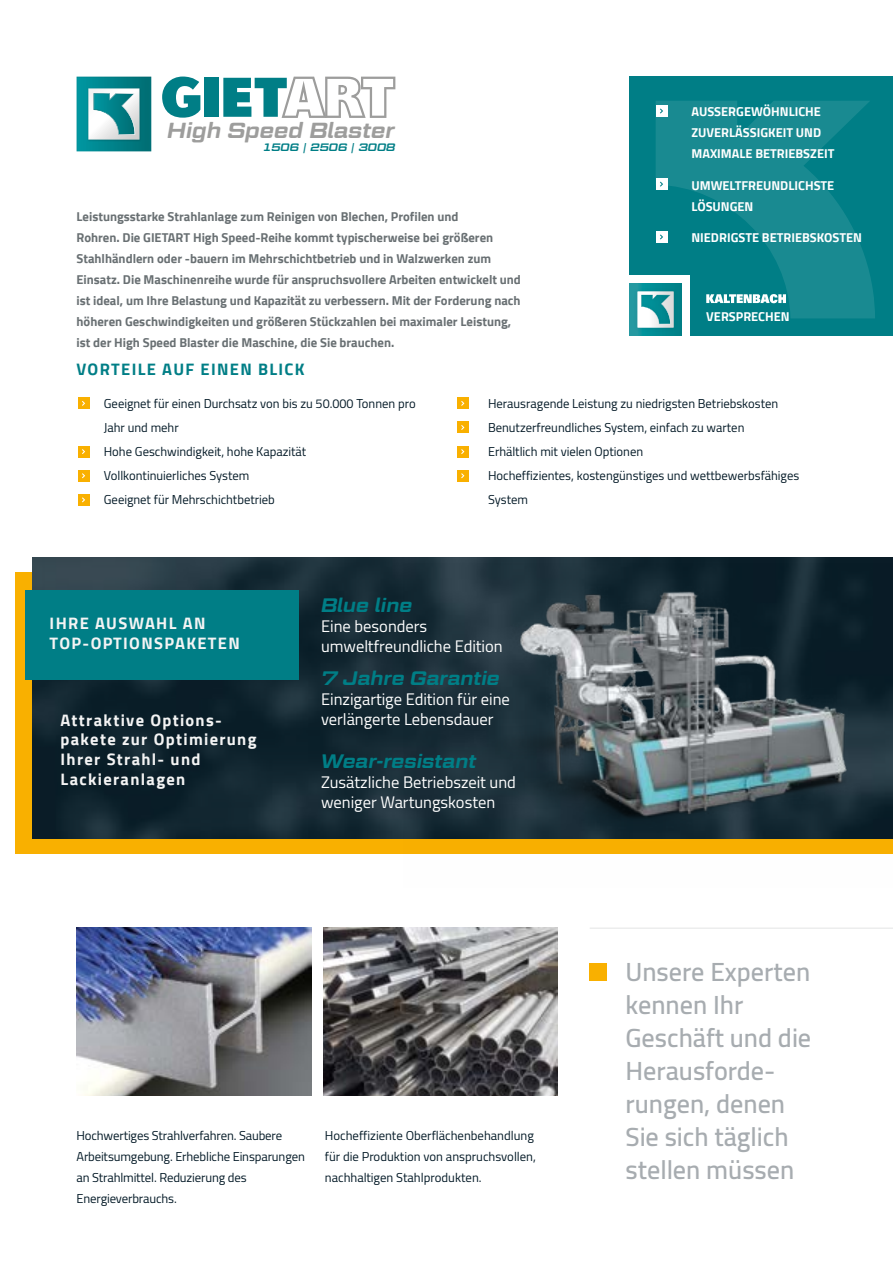
<style>
.page{position:relative;width:893px;height:1263px;background:#fff}
.page>*{position:absolute;margin:0;border:0;box-sizing:border-box;transform-origin:0 0}
.t1{font:600 26.25px/33px "Cairo";color:#a7acb0}
.t2{font:italic 600 21.75px "Geom Graphic";color:#9d9d9c}
.t3{font:italic 600 19.5px "Geom Graphic";color:#007e86}
.t4{font:16.5px/19.8px "Cairo";color:#fff}
.t5{font:700 16.5px/19.8px "Cairo";letter-spacing:.08em;color:#f4f4f4}
.t6{font:700 16.5px "Cairo";letter-spacing:.08em;color:#007e86}
.t7{font:12.75px/24px "Cairo";color:#041a27}
.t8{font:700 12.75px/21px "Cairo";color:#697073}
.t9{font:700 12.75px/21px "Cairo";color:#fff}
.t10{font:italic 600 10.8px "Geom Graphic";color:#007e86}
</style>
<div class="page">
<div style="left:15px;top:573px;width:878px;height:281px;background:#f9b000"></div>
<img style="left:32px;top:557px;width:861px;height:281px">
<div style="left:26px;top:590px;width:273px;height:90px;background:#007e86"></div>
<img style="left:404px;top:564px;width:489px;height:275px">
<img style="left:77px;top:928px;width:234px;height:168px">
<img style="left:324px;top:928px;width:233px;height:168px">
<div style="left:78px;top:397px;width:12px;height:12px;background:#f9b000"></div>
<svg style="left:82px;top:401px;width:3px;height:5px"></svg>
<div style="left:78px;top:494px;width:12px;height:12px;background:#f9b000"></div>
<svg style="left:82px;top:497px;width:3px;height:5px"></svg>
<div style="left:457px;top:397px;width:12px;height:12px;background:#f9b000"></div>
<svg style="left:461px;top:401px;width:3px;height:5px"></svg>
<div style="left:457px;top:446px;width:12px;height:12px;background:#f9b000"></div>
<svg style="left:461px;top:449px;width:3px;height:5px"></svg>
<div style="left:78px;top:446px;width:12px;height:12px;background:#f9b000"></div>
<svg style="left:82px;top:449px;width:3px;height:5px"></svg>
<div style="left:78px;top:470px;width:12px;height:12px;background:#f9b000"></div>
<svg style="left:82px;top:473px;width:3px;height:5px"></svg>
<div style="left:457px;top:470px;width:12px;height:12px;background:#f9b000"></div>
<svg style="left:461px;top:473px;width:3px;height:5px"></svg>
<div style="left:457px;top:421px;width:12px;height:12px;background:#f9b000"></div>
<svg style="left:461px;top:425px;width:3px;height:5px"></svg>
<div style="left:204px;top:78px;width:14px;height:39px;background:#007e86"></div>
<svg style="left:223px;top:77px;width:172px;height:41px"></svg>
<svg style="left:162px;top:77px;width:38px;height:41px"></svg>
<img style="left:77px;top:77px;width:74px;height:74px">
<div style="left:589px;top:963px;width:18px;height:18px;background:#f9b000"></div>
<hr style="left:590px;top:928px;width:303px;height:1px;background:#697073">
<div style="left:629px;top:77px;width:264px;height:259px;background:#007e86"></div>
<svg style="left:656px;top:101px;width:219px;height:217px;fill:#198a91"></svg>
<div style="left:625px;top:276px;width:65px;height:63px;background:#fff"></div>
<svg style="left:706px;top:294px;width:80px;height:9px"></svg>
<svg style="left:629px;top:283px;width:52px;height:53px"></svg>
<img style="left:630px;top:284px;width:51px;height:51px">
<svg style="left:638px;top:292px;width:36px;height:35px"></svg>
<div style="left:656px;top:105px;width:11px;height:12px;background:#fff"></div>
<svg style="left:660px;top:108px;width:3px;height:6px"></svg>
<div style="left:656px;top:178px;width:11px;height:12px;background:#fff"></div>
<svg style="left:660px;top:182px;width:3px;height:5px"></svg>
<div style="left:656px;top:231px;width:11px;height:12px;background:#fff"></div>
<h2 class="t2" style="left:167px;top:117px;width:229px">High Speed Blaster</h2>
<p class="t10" style="left:262px;top:141px;width:135px">1506 | 2506 | 3008</p>
<p class="t8" style="left:77px;top:206px;width:446px">Leistungsstarke Strahlanlage zum Reinigen von Blechen, Profilen und<br>Rohren. Die GIETART High Speed-Reihe kommt typischerweise bei größeren Stahlhändlern oder -bauern im Mehrschichtbetrieb und in Walzwerken zum Einsatz. Die Maschinenreihe wurde für anspruchsvollere Arbeiten entwickelt und ist ideal, um Ihre Belastung und Kapazität zu verbessern. Mit der Forderung nach höheren Geschwindigkeiten und größeren Stückzahlen bei maximaler Leistung, ist der High Speed Blaster die Maschine, die Sie brauchen.</p>
<p class="t6" style="left:77px;top:359px;width:230px">VORTEILE AUF EINEN BLICK</p>
<p class="t9" style="left:691px;top:101px;width:144px">AUSSERGEWÖHNLICHE<br>ZUVERLÄSSIGKEIT UND<br>MAXIMALE BETRIEBSZEIT</p>
<p class="t9" style="left:691px;top:175px;width:144px">UMWELTFREUNDLICHSTE<br>LÖSUNGEN</p>
<p class="t9" style="left:691px;top:227px;width:172px">NIEDRIGSTE BETRIEBSKOSTEN</p>
<p class="t9" style="left:706px;top:306px;width:85px">VERSPRECHEN</p>
<p class="t7" style="left:104px;top:391px;width:313px">Geeignet für einen Durchsatz von bis zu 50.000 Tonnen pro Jahr und mehr<br>Hohe Geschwindigkeit, hohe Kapazität<br>Vollkontinuierliches System<br>Geeignet für Mehrschichtbetrieb</p>
<p class="t7" style="left:488px;top:391px;width:313px">Herausragende Leistung zu niedrigsten Betriebskosten Benutzerfreundliches System, einfach zu warten<br>Erhältlich mit vielen Optionen<br>Hocheffizientes, kostengünstiges und wettbewerbsfähiges System</p>
<p class="t5" style="left:50px;top:613px;width:192px">IHRE AUSWAHL AN<br>TOP-OPTIONSPAKETEN</p>
<p class="t5" style="left:61px;top:710px;width:197px">Attraktive Options&shy;pakete zur Optimierung<br>Ihrer Strahl- und<br>Lackieranlagen</p>
<h3 class="t3" style="left:321px;top:593px;width:93px">Blue line</h3>
<p class="t4" style="left:321px;top:616px;width:183px">Eine besonders umweltfreundliche Edition</p>
<h3 class="t3" style="left:321px;top:666px;width:180px">7 Jahre Garantie</h3>
<p class="t4" style="left:321px;top:689px;width:190px">Einzigartige Edition für eine verlängerte Lebensdauer</p>
<h3 class="t3" style="left:321px;top:749px;width:157px">Wear-resistant</h3>
<p class="t4" style="left:321px;top:772px;width:196px">Zusätzliche Betriebszeit und weniger Wartungskosten</p>
<p class="t7" style="left:77px;top:1125px;width:230px;line-height:21px">Hochwertiges Strahlverfahren. Saubere Arbeitsumgebung. Erhebliche Einsparungen an Strahlmittel. Reduzierung des Energieverbrauchs.</p>
<p class="t7" style="left:325px;top:1125px;width:213px;line-height:21px">Hocheffiziente Oberflächenbehandlung für die Produktion von anspruchsvollen, nachhaltigen Stahlprodukten.</p>
<h1 class="t1" style="left:625px;top:955px;width:187px">Unsere Experten kennen Ihr<br>Geschäft und die<br>Herausforde&shy;rungen, denen<br>Sie sich täglich stellen müssen</h1>
</div>
